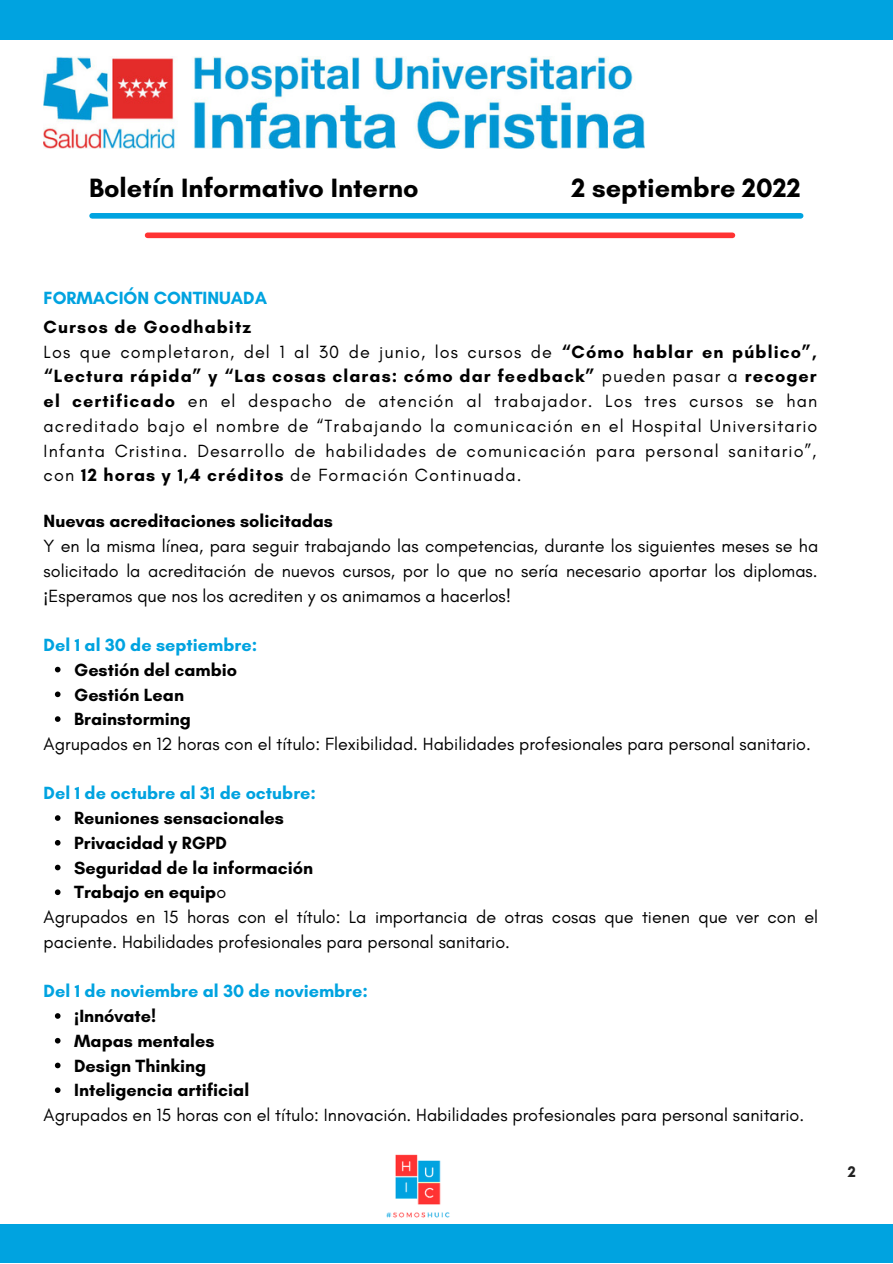
<style>
.page{position:relative;width:893px;height:1264px;background:#fff}
.page>*{position:absolute;margin:0;border:0;box-sizing:border-box;transform-origin:0 0}
.t1{font:700 27px "Glacial Indifference";color:#000}
.t2{font:18px/24.8px "Glacial Indifference";color:#000;text-align:justify}
.t3{font:18px/24.8px "Glacial Indifference";letter-spacing:.06em;color:#000}
.t4{font:700 18px/24.8px "Glacial Indifference";color:#000}
.t5{font:700 18px "Glacial Indifference";color:#00a3e0}
.t6{font:700 15.75px "Glacial Indifference";color:#222}
.s1{font-weight:700}
.s2{font-family:"Noto Sans"}
.s3{font-weight:400}
</style>
<div class="page">
<img style="left:44px;top:56px;width:600px;height:93px">
<div style="left:92px;top:213px;width:708px;height:6px;background:#00a3e0"></div>
<div style="left:147px;top:232px;width:585px;height:6px;background:#f33"></div>
<div style="left:0;top:0;width:892px;height:39px;background:#00a3e0"></div>
<div style="left:0;top:1224px;width:892px;height:38px;background:#00a3e0"></div>
<img style="left:386px;top:1154px;width:64px;height:64px">
<svg style="left:55px;top:666px;width:5px;height:6px"></svg>
<svg style="left:55px;top:691px;width:5px;height:6px"></svg>
<svg style="left:55px;top:716px;width:5px;height:6px"></svg>
<svg style="left:55px;top:815px;width:5px;height:5px"></svg>
<svg style="left:55px;top:840px;width:5px;height:5px"></svg>
<svg style="left:55px;top:864px;width:5px;height:6px"></svg>
<svg style="left:55px;top:889px;width:5px;height:6px"></svg>
<svg style="left:55px;top:1013px;width:5px;height:5px"></svg>
<svg style="left:55px;top:1037px;width:5px;height:6px"></svg>
<svg style="left:55px;top:1062px;width:5px;height:6px"></svg>
<svg style="left:55px;top:1087px;width:5px;height:5px"></svg>
<h1 class="t1" style="left:89px;top:172px;width:331px">Boletín Informativo Interno</h1>
<h1 class="t1" style="left:571px;top:172px;width:231px">2 septiembre 2022</h1>
<p class="t5" style="left:44px;top:287px;width:225px">FORMACIÓN CONTINUADA</p>
<p class="t3" style="left:44px;top:314px;width:775px"><span class="s1">Cursos de Goodhabitz<br></span>Los que completaron, del 1 al 30 de junio, los cursos de <span class="s1">“Cómo hablar en público”, “Lectura rápida” y “Las cosas claras: cómo dar feedback”</span> pueden pasar a <span class="s1">recoger el certificado</span> en el despacho de atención al trabajador. Los tres cursos se han acreditado bajo el nombre de “Trabajando la comunicación en el Hospital Universitario Infanta Cristina. Desarrollo de habilidades de comunicación para personal sanitario”, con <span class="s1">12 horas y 1,4 créditos</span> de Formación Continuada.</p>
<p class="t4" style="left:44px;top:508px;width:291px">Nuevas acreditaciones solicitadas</p>
<p class="t2" style="left:44px;top:533px;width:776px">Y en la misma línea, para seguir trabajando las competencias, durante los siguientes meses se ha solicitado la acreditación de nuevos cursos, por lo que no sería necesario aportar los diplomas. <span class="s2">¡</span>Esperamos que nos los acrediten y os animamos a hacerlos!</p>
<p class="t5" style="left:44px;top:634px;width:215px">Del 1 al 30 de septiembre:</p>
<p class="t4" style="left:74px;top:657px;width:164px">Gestión del cambio<br>Gestión Lean<br>Brainstorming</p>
<p class="t2" style="left:44px;top:731px;width:768px">Agrupados en 12 horas con el título: Flexibilidad. Habilidades profesionales para personal sanitario.</p>
<p class="t5" style="left:44px;top:782px;width:274px">Del 1 de octubre al 31 de octubre:</p>
<p class="t4" style="left:74px;top:805px;width:240px">Reuniones sensacionales<br>Privacidad y RGPD<br>Seguridad de la información<br>Trabajo en equip<span class="s3">o</span></p>
<p class="t2" style="left:44px;top:904px;width:776px">Agrupados en 15 horas con el título: La importancia de otras cosas que tienen que ver con el paciente. Habilidades profesionales para personal sanitario.</p>
<p class="t5" style="left:44px;top:980px;width:326px">Del 1 de noviembre al 30 de noviembre:</p>
<p class="t4" style="left:74px;top:1003px;width:176px"><span class="s2">¡</span>Innóvate!<br>Mapas mentales<br>Design Thinking<br>Inteligencia artificial</p>
<p class="t2" style="left:44px;top:1102px;width:762px">Agrupados en 15 horas con el título: Innovación. Habilidades profesionales para personal sanitario.</p>
<p class="t6" style="left:847px;top:1161px;width:10px">2</p>
</div>
